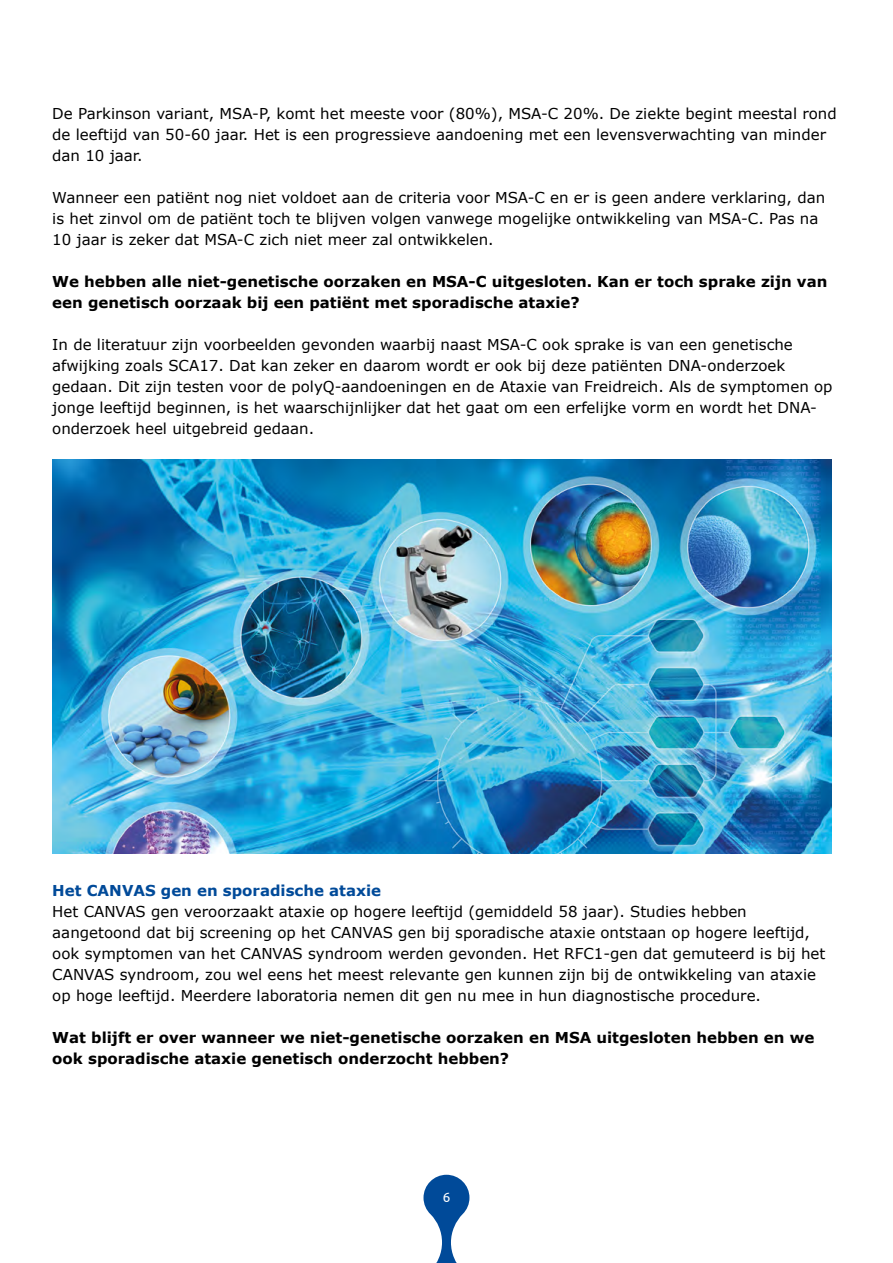
<style>
.page{position:relative;width:893px;height:1263px;background:#fff}
.page>*{position:absolute;margin:0;border:0;box-sizing:border-box;transform-origin:0 0}
.t1{font:15px/21px "Verdana";color:#000}
.t2{font:700 15px/21px "Verdana";color:#000}
.t3{font:700 15px "Verdana";color:#004a99}
.t4{font:13.5px "Ubuntu";color:#fff}
</style>
<div class="page">
<svg style="left:423px;top:1175px;width:46px;height:88px"></svg>
<img style="left:52px;top:459px;width:779px;height:394px">
<p class="t1" style="left:52px;top:103px;width:786px">De Parkinson variant, MSA-P, komt het meeste voor (80%), MSA-C 20%. De ziekte begint meestal rond de leeftijd van 50-60 jaar. Het is een progressieve aandoening met een levensverwachting van minder dan 10 jaar.</p>
<p class="t1" style="left:52px;top:187px;width:774px">Wanneer een patiënt nog niet voldoet aan de criteria voor MSA-C en er is geen andere verklaring, dan is het zinvol om de patiënt toch te blijven volgen vanwege mogelijke ontwikkeling van MSA-C. Pas na<br>10 jaar is zeker dat MSA-C zich niet meer zal ontwikkelen.</p>
<p class="t2" style="left:52px;top:271px;width:777px">We hebben alle niet-genetische oorzaken en MSA-C uitgesloten. Kan er toch sprake zijn van een genetisch oorzaak bij een patiënt met sporadische ataxie?</p>
<p class="t1" style="left:52px;top:334px;width:782px">In de literatuur zijn voorbeelden gevonden waarbij naast MSA-C ook sprake is van een genetische afwijking zoals SCA17. Dat kan zeker en daarom wordt er ook bij deze patiënten DNA-onderzoek gedaan. Dit zijn testen voor de polyQ-aandoeningen en de Ataxie van Freidreich. Als de symptomen op jonge leeftijd beginnen, is het waarschijnlijker dat het gaat om een erfelijke vorm en wordt het DNA&shy;onderzoek heel uitgebreid gedaan.</p>
<p class="t3" style="left:52px;top:880px;width:330px">Het CANVAS gen en sporadische ataxie</p>
<p class="t1" style="left:52px;top:901px;width:775px">Het CANVAS gen veroorzaakt ataxie op hogere leeftijd (gemiddeld 58 jaar). Studies hebben aangetoond dat bij screening op het CANVAS gen bij sporadische ataxie ontstaan op hogere leeftijd, ook symptomen van het CANVAS syndroom werden gevonden. Het RFC1-gen dat gemuteerd is bij het CANVAS syndroom, zou wel eens het meest relevante gen kunnen zijn bij de ontwikkeling van ataxie op hoge leeftijd. Meerdere laboratoria nemen dit gen nu mee in hun diagnostische procedure.</p>
<p class="t2" style="left:52px;top:1027px;width:763px">Wat blijft er over wanneer we niet-genetische oorzaken en MSA uitgesloten hebben en we ook sporadische ataxie genetisch onderzocht hebben?</p>
<p class="t4" style="left:443px;top:1189px;width:9px">6</p>
</div>
